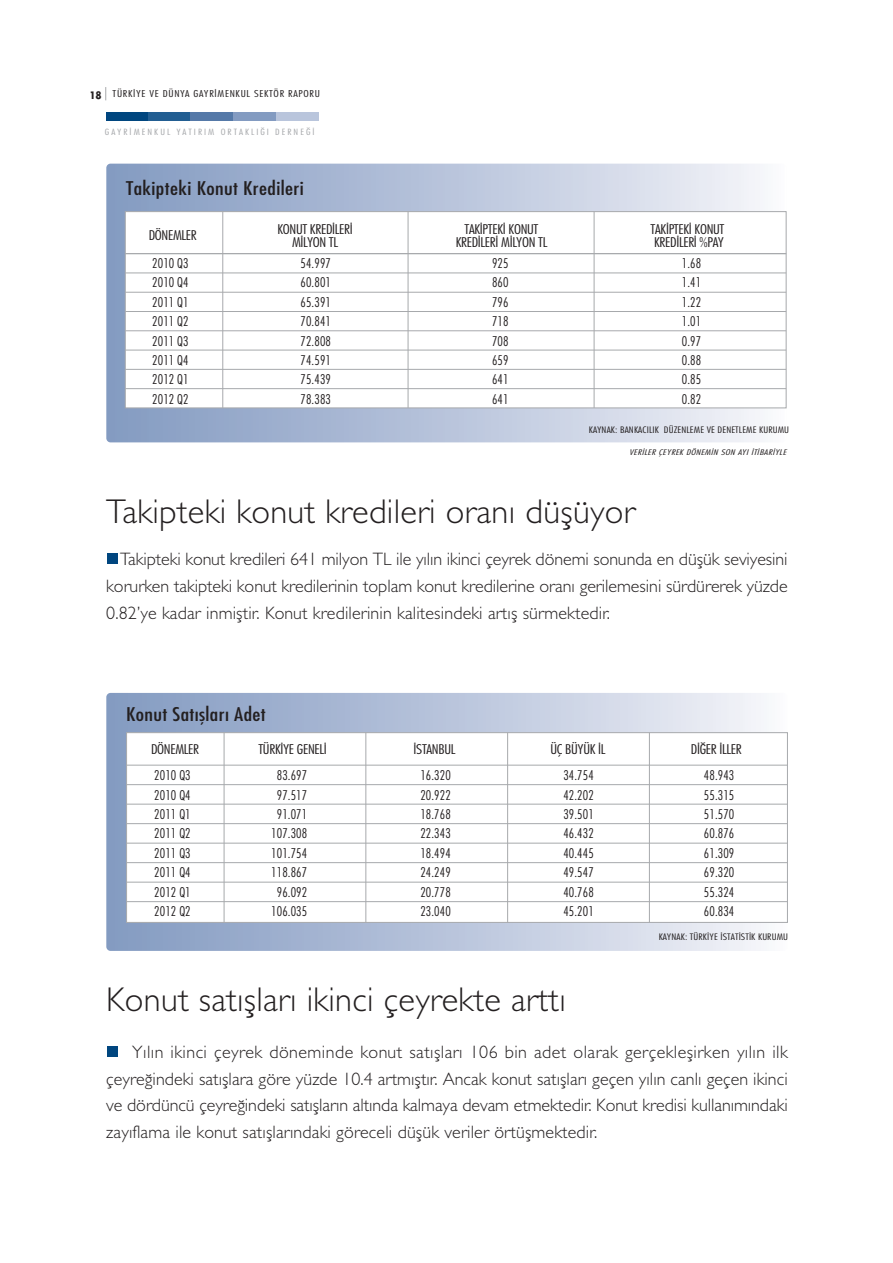
<style>
.page{position:relative;width:893px;height:1263px;background:#fff}
.page>*{position:absolute;margin:0;border:0;box-sizing:border-box;transform-origin:0 0}
.t1{font:34.5px "Gill Sans Light Tr";letter-spacing:.01em;color:#231f20}
.t2{font:18.45px "Futura Cond Nr Tr";letter-spacing:.02em;color:#231f20;scale:1.2 1}
.t3{font:18px/26.7px "Gill Sans Light Tr";letter-spacing:.01em;color:#231f20;text-align:justify}
.t4{font:13.05px "Futura Cond Light Tr";letter-spacing:.01em;color:#231f20}
.t5{font:13.05px/13px "Futura Cond Light Tr";letter-spacing:-.02em;color:#231f20;text-align:center;scale:1.2 1}
.t6{font:13.05px "Futura Cond Light Tr";letter-spacing:.01em;color:#231f20;scale:1.2 1}
.t7{font:10.05px "Futura Bold Tr";color:#231f20;scale:.9 1}
.t8{font:9.3px "Futura Cond Light Tr";letter-spacing:.055em;color:#231f20;scale:1.3 1}
.t9{font:8.7px "Futura Cond Light Tr";letter-spacing:.01em;color:#231f20;scale:1.3 1}
.t10{font:8.4px "Futura Cond Light Tr";letter-spacing:.185em;color:#a7a9ac;scale:1.3 1}
.t11{font:italic 7.5px "Futura Cond Light Tr";color:#231f20;scale:1.39 1}
</style>
<div class="page">
<div style="left:106px;top:164px;width:680px;height:278px;background:linear-gradient(to right,#8098bf,#f4f4f9);border-radius:4px"></div>
<div style="left:125px;top:211px;width:661px;height:197px;background:#fff;border:1px solid #a7a9ac"></div>
<hr style="left:125px;top:253px;width:661px;height:1px;background:#a7a9ac">
<hr style="left:125px;top:273px;width:661px;height:1px;background:#a7a9ac">
<hr style="left:125px;top:292px;width:661px;height:1px;background:#a7a9ac">
<hr style="left:125px;top:311px;width:661px;height:1px;background:#a7a9ac">
<hr style="left:125px;top:330px;width:661px;height:1px;background:#a7a9ac">
<hr style="left:125px;top:350px;width:661px;height:1px;background:#a7a9ac">
<hr style="left:125px;top:369px;width:661px;height:1px;background:#a7a9ac">
<hr style="left:125px;top:388px;width:661px;height:1px;background:#a7a9ac">
<hr style="left:222px;top:212px;width:1px;height:196px;background:#a7a9ac">
<hr style="left:408px;top:212px;width:1px;height:196px;background:#a7a9ac">
<hr style="left:594px;top:212px;width:1px;height:196px;background:#a7a9ac">
<div style="left:107px;top:553px;width:11px;height:11px;background:#00467f"></div>
<div style="left:106px;top:693px;width:681px;height:258px;background:linear-gradient(to right,#8098bf,#f5f5fa);border-radius:4px"></div>
<div style="left:126px;top:732px;width:662px;height:191px;background:#fff;border:1px solid #a7a9ac"></div>
<hr style="left:127px;top:765px;width:660px;height:1px;background:#a7a9ac">
<hr style="left:127px;top:784px;width:660px;height:1px;background:#a7a9ac">
<hr style="left:127px;top:804px;width:660px;height:1px;background:#a7a9ac">
<hr style="left:127px;top:823px;width:660px;height:1px;background:#a7a9ac">
<hr style="left:127px;top:843px;width:660px;height:1px;background:#a7a9ac">
<hr style="left:127px;top:862px;width:660px;height:1px;background:#a7a9ac">
<hr style="left:127px;top:882px;width:660px;height:1px;background:#a7a9ac">
<hr style="left:224px;top:733px;width:1px;height:189px;background:#a7a9ac">
<hr style="left:365px;top:733px;width:1px;height:189px;background:#a7a9ac">
<hr style="left:507px;top:733px;width:1px;height:189px;background:#a7a9ac">
<hr style="left:649px;top:733px;width:1px;height:189px;background:#a7a9ac">
<div style="left:107px;top:1046px;width:11px;height:10px;background:#00467f"></div>
<div style="left:106px;top:112px;width:212px;height:9px;background:#b9c5dc"></div>
<div style="left:106px;top:112px;width:42px;height:9px;background:#00467f"></div>
<div style="left:148px;top:112px;width:42px;height:9px;background:#225e92"></div>
<div style="left:190px;top:112px;width:43px;height:9px;background:#5579a8"></div>
<div style="left:233px;top:112px;width:43px;height:9px;background:#839bc1"></div>
<svg style="left:105px;top:87px;width:1px;height:13px"></svg>
<hr style="left:127px;top:901px;width:660px;height:1px;background:#a7a9ac">
<p class="t7" style="left:89px;top:90px;width:15px">18</p>
<p class="t8" style="left:113px;top:90px;width:161px">TÜRK‹YE VE DÜNYA GAYR‹MENKUL SEKTÖR RAPORU</p>
<p class="t10" style="left:105px;top:128px;width:163px">GAYR‹MENKUL YATIRIM ORTAKLI⁄I DERNE⁄‹</p>
<p class="t2" style="left:126px;top:179px;width:149px">Takipteki Konut Kredileri</p>
<p class="t5" style="left:149px;top:230px;width:42px">DÖNEMLER</p>
<p class="t5" style="left:277px;top:223px;width:64px">KONUT KRED‹LER‹<br>M‹LYON TL</p>
<p class="t5" style="left:456px;top:223px;width:78px">TAK‹PTEK‹ KONUT<br>KRED‹LER‹ M‹LYON TL</p>
<p class="t5" style="left:650px;top:223px;width:63px;text-align:left">TAK‹PTEK‹ KONUT<br>KRED‹LER‹ %PAY</p>
<p class="t4" style="left:152px;top:257px;width:38px">2010 Q3</p>
<p class="t4" style="left:300px;top:257px;width:32px">54.997</p>
<p class="t4" style="left:492px;top:257px;width:18px">925</p>
<p class="t4" style="left:682px;top:257px;width:21px">1.68</p>
<p class="t4" style="left:152px;top:277px;width:38px">2010 Q4</p>
<p class="t4" style="left:300px;top:277px;width:32px">60.801</p>
<p class="t4" style="left:492px;top:277px;width:18px">860</p>
<p class="t4" style="left:682px;top:277px;width:21px">1.41</p>
<p class="t4" style="left:152px;top:296px;width:38px">2011 Q1</p>
<p class="t4" style="left:300px;top:296px;width:32px">65.391</p>
<p class="t4" style="left:492px;top:296px;width:18px">796</p>
<p class="t4" style="left:682px;top:296px;width:21px">1.22</p>
<p class="t4" style="left:152px;top:315px;width:38px">2011 Q2</p>
<p class="t4" style="left:300px;top:315px;width:32px">70.841</p>
<p class="t4" style="left:492px;top:315px;width:18px">718</p>
<p class="t4" style="left:682px;top:315px;width:21px">1.01</p>
<p class="t4" style="left:152px;top:335px;width:38px">2011 Q3</p>
<p class="t4" style="left:300px;top:335px;width:32px">72.808</p>
<p class="t4" style="left:492px;top:335px;width:18px">708</p>
<p class="t4" style="left:682px;top:335px;width:21px">0.97</p>
<p class="t4" style="left:152px;top:354px;width:38px">2011 Q4</p>
<p class="t4" style="left:300px;top:354px;width:32px">74.591</p>
<p class="t4" style="left:492px;top:354px;width:18px">659</p>
<p class="t4" style="left:682px;top:354px;width:21px">0.88</p>
<p class="t4" style="left:152px;top:373px;width:38px">2012 Q1</p>
<p class="t4" style="left:300px;top:373px;width:32px">75.439</p>
<p class="t4" style="left:492px;top:373px;width:18px">641</p>
<p class="t4" style="left:682px;top:373px;width:21px">0.85</p>
<p class="t4" style="left:152px;top:393px;width:38px">2012 Q2</p>
<p class="t4" style="left:300px;top:393px;width:32px">78.383</p>
<p class="t4" style="left:492px;top:393px;width:18px">641</p>
<p class="t4" style="left:682px;top:393px;width:21px">0.82</p>
<p class="t9" style="left:589px;top:426px;width:156px">KAYNAK: BANKACILIK DÜZENLEME VE DENETLEME KURUMU</p>
<p class="t11" style="left:629px;top:449px;width:116px">VER‹LER ÇEYREK DÖNEM‹N SON AYI ‹T‹BAR‹YLE</p>
<h1 class="t1" style="left:106px;top:498px;width:531px">Takipteki konut kredileri oran› düflüyor</h1>
<p class="t3" style="left:106px;top:548px;width:683px;text-indent:14px">Takipteki konut kredileri 641 milyon TL ile yılın ikinci çeyrek dönemi sonunda en düflük seviyesini korurken takipteki konut kredilerinin toplam konut kredilerine oranı gerilemesini sürdürerek yüzde 0.82’ye kadar inmifltir. Konut kredilerinin kalitesindeki artıfl sürmektedir.</p>
<p class="t2" style="left:126px;top:706px;width:118px">Konut Sat›fllar› Adet</p>
<p class="t5" style="left:151px;top:744px;width:42px">DÖNEMLER</p>
<p class="t5" style="left:258px;top:744px;width:58px">TÜRK‹YE GENEL‹</p>
<p class="t5" style="left:413px;top:744px;width:36px">‹STANBUL</p>
<p class="t6" style="left:550px;top:743px;width:47px">ÜÇ BÜYÜK ‹L</p>
<p class="t6" style="left:691px;top:743px;width:44px">D‹⁄ER ‹LLER</p>
<p class="t4" style="left:154px;top:769px;width:38px">2010 Q3</p>
<p class="t4" style="left:277px;top:769px;width:32px">83.697</p>
<p class="t4" style="left:420px;top:769px;width:32px">16.320</p>
<p class="t4" style="left:563px;top:769px;width:32px">34.754</p>
<p class="t4" style="left:704px;top:769px;width:32px">48.943</p>
<p class="t4" style="left:154px;top:789px;width:38px">2010 Q4</p>
<p class="t4" style="left:277px;top:789px;width:32px">97.517</p>
<p class="t4" style="left:420px;top:789px;width:32px">20.922</p>
<p class="t4" style="left:563px;top:789px;width:32px">42.202</p>
<p class="t4" style="left:704px;top:789px;width:32px">55.315</p>
<p class="t4" style="left:154px;top:808px;width:38px">2011 Q1</p>
<p class="t4" style="left:277px;top:808px;width:32px">91.071</p>
<p class="t4" style="left:420px;top:808px;width:32px">18.768</p>
<p class="t4" style="left:563px;top:808px;width:32px">39.501</p>
<p class="t4" style="left:704px;top:808px;width:32px">51.570</p>
<p class="t4" style="left:154px;top:828px;width:38px">2011 Q2</p>
<p class="t4" style="left:271px;top:828px;width:37px">107.308</p>
<p class="t4" style="left:420px;top:828px;width:32px">22.343</p>
<p class="t4" style="left:563px;top:828px;width:32px">46.432</p>
<p class="t4" style="left:704px;top:828px;width:32px">60.876</p>
<p class="t4" style="left:154px;top:847px;width:38px">2011 Q3</p>
<p class="t4" style="left:271px;top:847px;width:37px">101.754</p>
<p class="t4" style="left:420px;top:847px;width:32px">18.494</p>
<p class="t4" style="left:563px;top:847px;width:32px">40.445</p>
<p class="t4" style="left:704px;top:847px;width:32px">61.309</p>
<p class="t4" style="left:154px;top:866px;width:38px">2011 Q4</p>
<p class="t4" style="left:271px;top:866px;width:37px">118.867</p>
<p class="t4" style="left:420px;top:866px;width:32px">24.249</p>
<p class="t4" style="left:563px;top:866px;width:32px">49.547</p>
<p class="t4" style="left:704px;top:866px;width:32px">69.320</p>
<p class="t4" style="left:154px;top:886px;width:38px">2012 Q1</p>
<p class="t4" style="left:277px;top:886px;width:32px">96.092</p>
<p class="t4" style="left:420px;top:886px;width:32px">20.778</p>
<p class="t4" style="left:563px;top:886px;width:32px">40.768</p>
<p class="t4" style="left:704px;top:886px;width:32px">55.324</p>
<p class="t4" style="left:154px;top:905px;width:38px">2012 Q2</p>
<p class="t4" style="left:271px;top:905px;width:37px">106.035</p>
<p class="t4" style="left:420px;top:905px;width:32px">23.040</p>
<p class="t4" style="left:563px;top:905px;width:32px">45.201</p>
<p class="t4" style="left:704px;top:905px;width:32px">60.834</p>
<p class="t9" style="left:659px;top:933px;width:101px">KAYNAK: TÜRK‹YE ‹STAT‹ST‹K KURUMU</p>
<h1 class="t1" style="left:106px;top:987px;width:461px">Konut sat›fllar› ikinci çeyrekte artt›</h1>
<p class="t3" style="left:106px;top:1041px;width:683px;text-indent:26px">Yılın ikinci çeyrek döneminde konut satıflları 106 bin adet olarak gerçekleflirken yılın ilk çeyre€indeki satıfllara göre yüzde 10.4 artmıfltır. Ancak konut satıflları geçen yılın canlı geçen ikinci ve dördüncü çeyre€indeki satıflların altında kalmaya devam etmektedir. Konut kredisi kullanımındaki zayıflama ile konut satıfllarındaki göreceli düflük veriler örtüflmektedir.</p>
</div>
